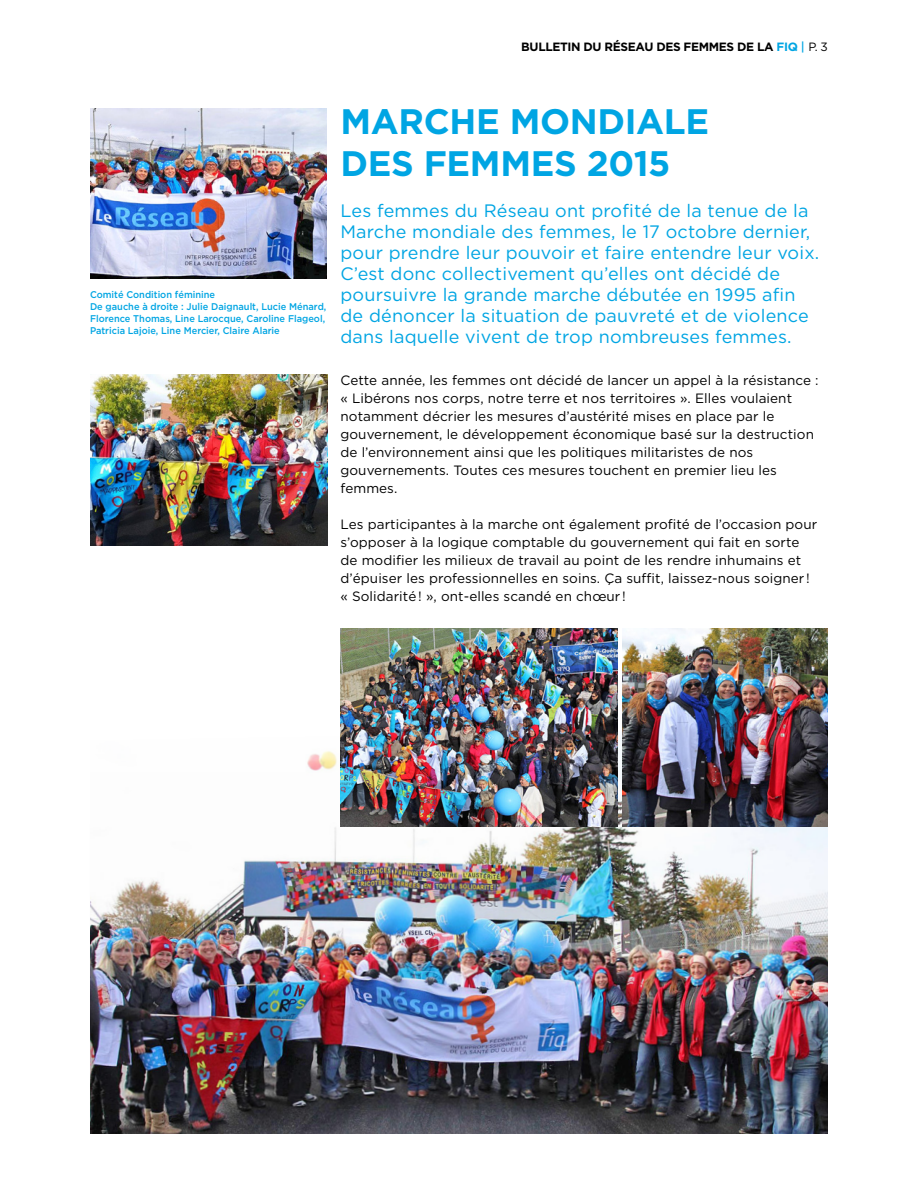
<style>
.page{position:relative;width:918px;height:1188px;background:#fff}
.page>*{position:absolute;margin:0;border:0;box-sizing:border-box;transform-origin:0 0}
.t1{font:700 35.4px/42px "Gotham";letter-spacing:-.01em;color:#00a5e3}
.t2{font:18px/21px "Gotham";letter-spacing:.01em;color:#00a5e3}
.t3{font:13.5px/18px "Gotham";letter-spacing:.005em;color:#000}
.t4{font:700 12px "Gotham";letter-spacing:-.03em;color:#000}
.t5{font:500 9.75px/12px "Gotham";color:#00a5e3;scale:.95 1}
.s1{color:#00a5e3}
.s2{font-weight:500;color:#00a5e3}
.s3{font-weight:400}
</style>
<div class="page">
<img style="left:90px;top:740px;width:738px;height:394px">
<img style="left:622px;top:629px;width:206px;height:197px">
<img style="left:90px;top:108px;width:237px;height:171px">
<img style="left:90px;top:374px;width:237px;height:171px">
<img style="left:340px;top:629px;width:278px;height:197px">
<p class="t4" style="left:521px;top:40px;width:17px">BULLETIN</p>
<p class="t4" style="left:584px;top:40px;width:46px">DU RÉSEAU</p>
<p class="t4" style="left:656px;top:40px;width:9px">DES</p>
<p class="t4" style="left:684px;top:40px;width:146px">FEMMES DE LA <span class="s1">FIQ</span> <span class="s2">|</span> <span class="s3">p. 3</span></p>
<p class="t5" style="left:90px;top:288px;width:250px">Comité Condition féminine<br>De gauche à droite : Julie Daignault, Lucie Ménard, Florence Thomas, Line Larocque, Caroline Flageol, Patricia Lajoie, Line Mercier, Claire Alarie</p>
<h1 class="t1" style="left:340px;top:99px;width:370px">MARCHE MONDIALE<br>DES FEMM ES 2015</h1>
<p class="t2" style="left:340px;top:200px;width:480px">Les femmes du Réseau ont profité de la tenue de la Marche mondiale des femmes, le 17 octobre dernier, pour prendre leur pouvoir et faire entendre leur voix.<br>C’est donc collectivement qu’elles ont décidé de poursuivre la grande marche débutée en 1995 afin de dénoncer la situation de pauvreté et de violence dans laquelle vivent de trop nombreuses femmes.</p>
<p class="t3" style="left:340px;top:371px;width:480px">Cette année, les femmes ont décidé de lancer un appel à la résistance : « Libérons nos corps, notre terre et nos territoires ». Elles voulaient notamment décrier les mesures d’austérité mises en place par le gouvernement, le développement économique basé sur la destruction de l’environnement ainsi que les politiques militaristes de nos gouvernements. Toutes ces mesures touchent en premier lieu les femmes.</p>
<p class="t3" style="left:340px;top:515px;width:478px">Les participantes à la marche ont également profité de l’occasion pour s’opposer à la logique comptable du gouvernement qui fait en sorte de modifier les milieux de travail au point de les rendre inhumains et d’épuiser les professionnelles en soins. Ça suffit, laissez-nous soigner ! « Solidarité! », ont-elles scandé en chœur !</p>
</div>
